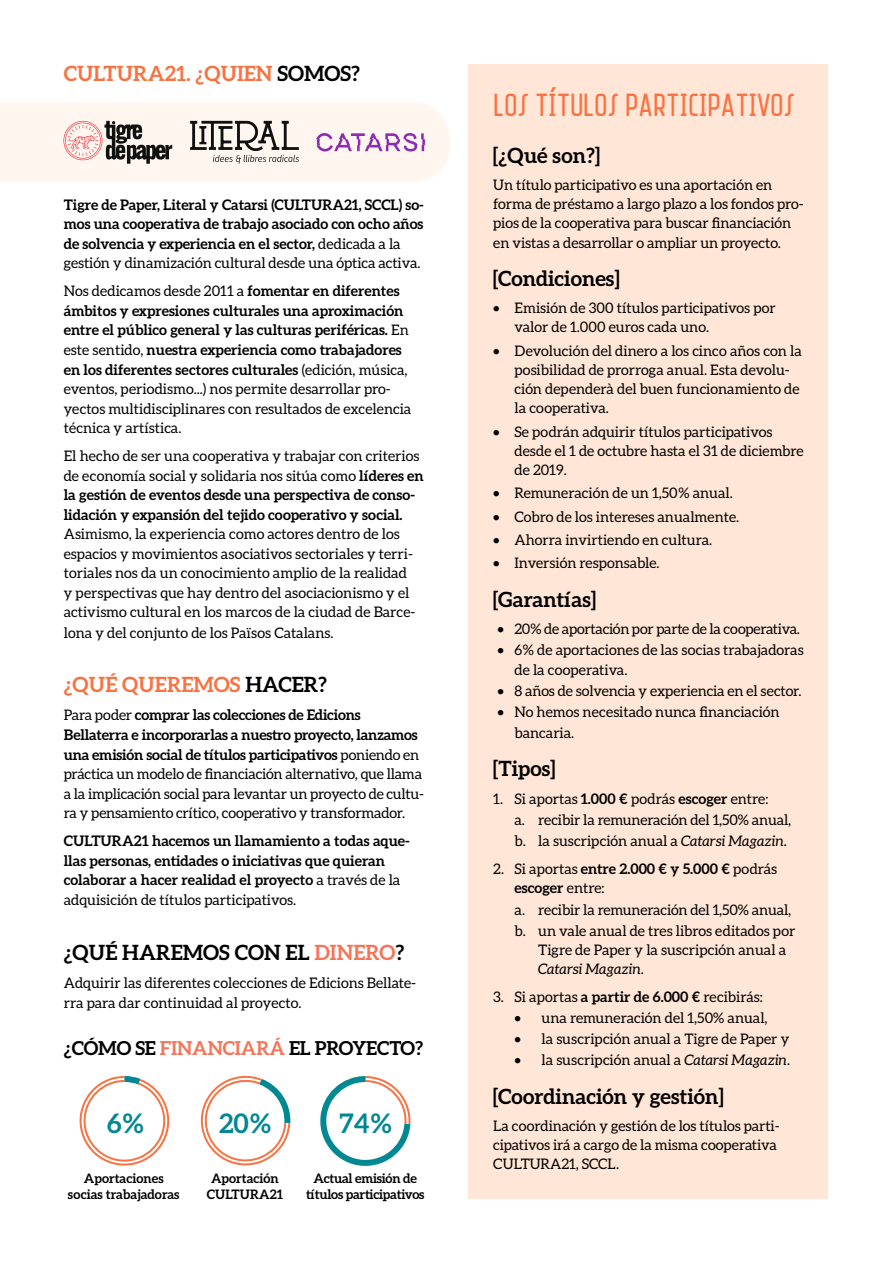
<style>
.page{position:relative;width:893px;height:1263px;background:#fff}
.page>*{position:absolute;margin:0;border:0;box-sizing:border-box;transform-origin:0 0}
.t1{font:32.7px "Saniretro";letter-spacing:-.01em;color:#f97241}
.t2{font:700 26.85px "Aleo";color:#008893}
.t3{font:700 21px "Aleo";color:#000}
.t4{font:700 21px "Aleo";color:#f97241}
.t5{font:700 19.2px "Aleo";letter-spacing:-.01em;color:#000}
.t6{font:14.55px/19.2px "Aleo";color:#000}
.t7{font:700 14.55px/19.5px "Aleo";color:#000}
.t8{font:14.55px "Aleo";letter-spacing:-.02em;color:#000}
.t9{font:700 13.05px/15.9px "Aleo";color:#000;text-align:center}
.t10{font:700 13.05px/15.9px "Aleo";letter-spacing:-.02em;color:#000;text-align:center}
.s1{color:#000}
.s2{font-weight:400}
.s3{font-weight:700}
.s4{color:#f47559}
.s5{font-style:italic}
</style>
<div class="page">
<div style="left:468px;top:64px;width:360px;height:1134px;background:#ffe6d6"></div>
<svg style="left:79px;top:1076px;width:91px;height:90px"></svg>
<svg style="left:200px;top:1075px;width:91px;height:91px"></svg>
<svg style="left:320px;top:1076px;width:91px;height:90px"></svg>
<svg style="left:0;top:103px;width:450px;height:79px"></svg>
<h3 class="t4" style="left:64px;top:61px;width:298px">CULTURA21. ¿QUIEN <span class="s1">SOMOS?</span></h3>
<p class="t7" style="left:64px;top:195px;width:362px">Tigre de Paper, Literal y Catarsi (CULTURA21, SCCL) so&shy;mos una cooperativa de trabajo asociado con ocho años de solvencia y experiencia en el sector, <span class="s2">dedicada a la gestión y dinamización cultural desde una óptica activa.</span></p>
<p class="t7" style="left:64px;top:281px;width:349px"><span class="s2">Nos dedicamos desde 2011 a</span> fomentar en diferentes ámbitos y expresiones culturales una aproximación entre el público general y las culturas periféricas. <span class="s2">En este sentido,</span> nuestra experiencia como trabajadores en los diferentes sectores culturales <span class="s2">(edición, música, eventos, periodismo...) nos permite desarrollar pro&shy;yectos multidisciplinares con resultados de excelencia técnica y artística.</span></p>
<p class="t7" style="left:64px;top:446px;width:361px"><span class="s2">El hecho de ser una cooperativa y trabajar con criterios de economía social y solidaria nos sitúa como</span> líderes en la gestión de eventos desde una perspectiva de conso&shy;lidación y expansión del tejido cooperativo y social.</p>
<p class="t6" style="left:64px;top:524px;width:353px;line-height:19.6px">Asimismo, la experiencia como actores dentro de los espacios y movimientos asociativos sectoriales y terri&shy;toriales nos da un conocimiento amplio de la realidad y perspectivas que hay dentro del asociacionismo y el activismo cultural en los marcos de la ciudad de Barce&shy;lona y del conjunto de los Països Catalans.</p>
<h3 class="t4" style="left:64px;top:673px;width:265px">¿QUÉ QUEREMOS <span class="s1">HACER?</span></h3>
<p class="t6" style="left:64px;top:705px;width:362px">Para poder <span class="s3">comprar las colecciones de Edicions Bellaterra e incorporarlas a nuestro proyecto, lanzamos una emisión social de títulos participativos</span> poniendo en práctica un modelo de financiación alternativo, que llama a la implicación social para levantar un proyecto de cultu&shy;ra y pensamiento crítico, cooperativo y transformador.</p>
<p class="t7" style="left:64px;top:831px;width:347px">CULTURA21 hacemos un llamamiento a todas aque&shy;llas personas, entidades o iniciativas que quieran colaborar a hacer realidad el proyecto <span class="s2">a través de la adquisición de títulos participativos.</span></p>
<h3 class="t3" style="left:64px;top:940px;width:342px">¿QUÉ HAREMOS CON EL <span class="s4">DINERO</span>?</h3>
<p class="t6" style="left:64px;top:972px;width:354px;line-height:20.7px">Adquirir las diferentes colecciones de Edicions Bellate&shy;rra para dar continuidad al proyecto.</p>
<h3 class="t5" style="left:64px;top:1036px;width:361px">¿CÓMO SE <span class="s4">FINANCIARÁ</span> EL PROYECTO?</h3>
<h2 class="t2" style="left:107px;top:1108px;width:38px">6%</h2>
<h2 class="t2" style="left:219px;top:1108px;width:53px">20%</h2>
<h2 class="t2" style="left:339px;top:1108px;width:54px">74%</h2>
<p class="t9" style="left:68px;top:1170px;width:113px">Aportaciones socias trabajadoras</p>
<p class="t9" style="left:207px;top:1170px;width:78px">Aportación<br>CULTURA21</p>
<p class="t10" style="left:306px;top:1170px;width:120px">Actual emisión de títulos participativos</p>
<h1 class="t1" style="left:493px;top:86px;width:304px">LOS TÍTULOS PARTICIPATIVOS</h1>
<h3 class="t3" style="left:493px;top:143px;width:108px">[¿Qué son?]</h3>
<p class="t6" style="left:493px;top:175px;width:312px">Un título participativo es una aportación en forma de préstamo a largo plazo a los fondos pro&shy;pios de la cooperativa para buscar financiación en vistas a desarrollar o ampliar un proyecto.</p>
<h3 class="t3" style="left:493px;top:266px;width:128px">[Condiciones]</h3>
<p class="t6" style="left:514px;top:298px;width:263px;text-indent:-21px">• Emisión de 300 títulos participativos por valor de 1.000 euros cada uno.</p>
<p class="t6" style="left:514px;top:341px;width:289px;text-indent:-21px">• Devolución del dinero a los cinco años con la posibilidad de prorroga anual. Esta devolu&shy;ción dependerà del buen funcionamiento de la cooperativa.</p>
<p class="t6" style="left:514px;top:422px;width:291px;text-indent:-21px">• Se podrán adquirir títulos participativos desde el 1 de octubre hasta el 31 de diciembre de 2019.</p>
<p class="t6" style="left:493px;top:483px;width:241px">• Remuneración de un 1,50% anual.</p>
<p class="t6" style="left:493px;top:507px;width:247px">• Cobro de los intereses anualmente.</p>
<p class="t6" style="left:493px;top:530px;width:220px">• Ahorra invirtiendo en cultura.</p>
<p class="t6" style="left:493px;top:553px;width:168px">• Inversión responsable.</p>
<h3 class="t3" style="left:493px;top:587px;width:104px">[Garantías]</h3>
<p class="t8" style="left:497px;top:621px;width:304px">• 20% de aportación por parte de la cooperativa.</p>
<p class="t6" style="left:514px;top:640px;width:291px;text-indent:-17px">• 6% de aportaciones de las socias trabajadoras de la cooperativa.</p>
<p class="t6" style="left:497px;top:681px;width:305px">• 8 años de solvencia y experiencia en el sector.</p>
<p class="t6" style="left:514px;top:701px;width:267px;line-height:21.1px;text-indent:-17px">• No hemos necesitado nunca financiación bancaria.</p>
<h3 class="t3" style="left:493px;top:757px;width:64px">[Tipos]</h3>
<p class="t6" style="left:514px;top:788px;width:278px;line-height:21.3px;text-indent:-21px">1. Si aportas <span class="s3">1.000 €</span> podrás <span class="s3">escoger</span> entre:<br>a. recibir la remuneración del 1,50% anual, b. la suscripción anual a <span class="s5">Catarsi Magazin.</span></p>
<p class="t7" style="left:514px;top:859px;width:264px;text-indent:-21px"><span class="s2">2. Si aportas</span> entre 2.000 € y 5.000 € <span class="s2">podrás </span>escoger <span class="s2">entre:</span></p>
<p class="t6" style="left:514px;top:898px;width:282px;line-height:21.3px">a. recibir la remuneración del 1,50% anual, b. un vale anual de tres libros editados por</p>
<p class="t6" style="left:538px;top:940px;width:249px">Tigre de Paper y la suscripción anual a<br><span class="s5">Catarsi Magazin</span>.</p>
<p class="t6" style="left:493px;top:987px;width:271px">3. Si aportas <span class="s3">a partir de 6.000 €</span> recibirás:</p>
<p class="t6" style="left:514px;top:1008px;width:255px">• una remuneración del 1,50% anual,</p>
<p class="t6" style="left:514px;top:1029px;width:276px">• la suscripción anual a Tigre de Paper y</p>
<p class="t6" style="left:514px;top:1050px;width:277px">• la suscripción anual a <span class="s5">Catarsi Magazin</span>.</p>
<h3 class="t3" style="left:493px;top:1084px;width:232px">[Coordinación y gestión]</h3>
<p class="t6" style="left:493px;top:1116px;width:288px">La coordinación y gestión de los títulos parti&shy;cipativos irá a cargo de la misma cooperativa<br>CULTURA21, SCCL.</p>
</div>
